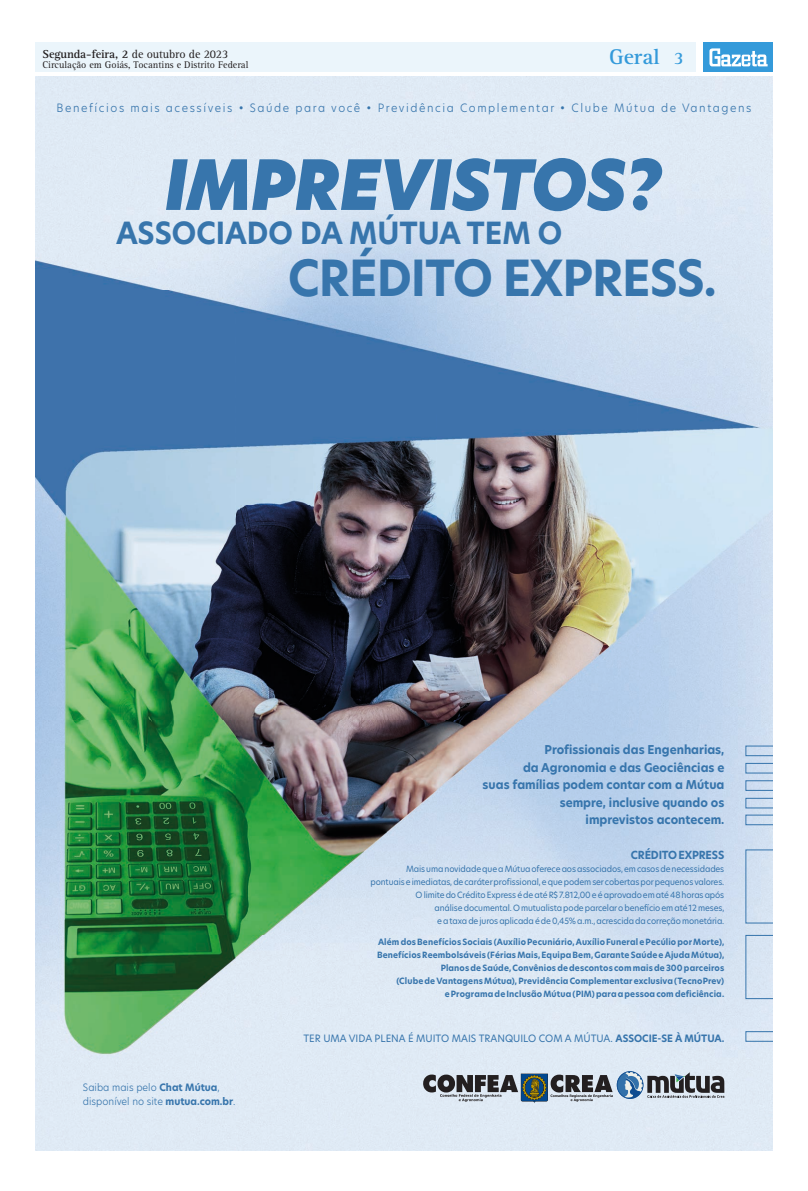
<style>
.page{position:relative;width:808px;height:1191px;background:#fff}
.page>*{position:absolute;margin:0;border:0;box-sizing:border-box;transform-origin:0 0}
.t1{font:italic 67.8px "New Hero Super";letter-spacing:-.01em;color:#3775ac;scale:.96 1}
.t2{font:700 48.8px "New Hero";letter-spacing:-.02em;color:#3775ac;scale:.96 1}
.t3{font:700 29.9px "New Hero";color:#3775ac;scale:.96 1}
.t4{font:700 22px "Rotis Serif";color:#349ada}
.t5{font:700 12px/17.5px "New Hero";color:#3775ac;text-align:right;scale:.96 1}
.t6{font:700 12px "Rotis Serif";letter-spacing:-.01em;color:#231f20}
.t7{font:300 11.3px "New Hero";letter-spacing:.145em;color:#3775ac;scale:.96 1}
.t8{font:700 11px "New Hero";letter-spacing:-.015em;color:#3775ac;scale:.96 1}
.t9{font:10px "New Hero";color:#3775ac;scale:.96 1}
.t10{font:300 10px/14px "New Hero";color:#3775ac;scale:.96 1}
.t11{font:10px "Rotis Serif";color:#231f20}
.t12{font:8.5px/13px "New Hero";letter-spacing:-.015em;color:#3775ac;text-align:right;scale:.96 1}
.t13{font:700 8.5px/13px "New Hero";letter-spacing:.015em;color:#3775ac;text-align:right;scale:.96 1}
.s1{font-weight:400}
.s2{font-size:18px}
.s3{font-weight:700}
</style>
<div class="page">
<div style="left:35px;top:43px;width:661px;height:29px;background:#ebf5fb"></div>
<div style="left:703px;top:43px;width:69px;height:29px;background:#349ada"></div>
<svg style="left:709px;top:48px;width:59px;height:18px"></svg>
<img style="left:35px;top:76px;width:737px;height:1074px">
<svg style="left:423px;top:1071px;width:301px;height:32px;background:#8e98a1"></svg>
<svg style="left:746px;top:746px;width:26px;height:10px"></svg>
<svg style="left:746px;top:763px;width:26px;height:10px"></svg>
<svg style="left:746px;top:780px;width:26px;height:10px"></svg>
<svg style="left:746px;top:1031px;width:26px;height:10px"></svg>
<svg style="left:746px;top:849px;width:26px;height:74px;background:#ceddef"></svg>
<svg style="left:746px;top:798px;width:26px;height:10px"></svg>
<div style="left:746px;top:935px;width:26px;height:63px;background:#d8e5f3"></div>
<svg style="left:746px;top:815px;width:26px;height:10px"></svg>
<h3 class="t6" style="left:43px;top:47px;width:187px">Segunda-feira, 2 <span class="s1">de outubro de 2023</span></h3>
<p class="t11" style="left:43px;top:59px;width:207px">Circulação em Goiás, Tocantins e Distrito Federal</p>
<h3 class="t4" style="left:609px;top:44px;width:76px">Geral <span class="s2">3</span></h3>
<h3 class="t7" style="left:57px;top:100px;width:725px">Benefícios mais acessíveis • Saúde para você • Previdência Complementar • Clube Mútua de Vantagens</h3>
<h1 class="t1" style="left:165px;top:138px;width:519px">IMPREVISTOS?</h1>
<h3 class="t3" style="left:116px;top:213px;width:466px">ASSOCIADO DA MÚTUA TEM O</h3>
<h2 class="t2" style="left:288px;top:245px;width:448px">CRÉDITO EXPRESS.</h2>
<h3 class="t5" style="left:483px;top:741px;width:253px">Profissionais das Engenharias,<br>da Agronomia e das Geociências e<br>suas famílias podem contar com a Mútua sempre, inclusive quando os<br>imprevistos acontecem.</h3>
<p class="t8" style="left:631px;top:847px;width:99px">CRÉDITO EXPRESS</p>
<p class="t12" style="left:370px;top:862px;width:370px">Mais uma novidade que a Mútua oferece aos associados, em casos de necessidades pontuais e imediatas, de caráter profissional, e que podem ser cobertas por pequenos valores.<br>O limite do Crédito Express é de até R$ 7.812,00 e é aprovado em até 48 horas após<br>análise documental. O mutualista pode parcelar o benefício em até 12 meses,<br>e a taxa de juros aplicada é de 0,45% a.m., acrescida da correção monetária.</p>
<p class="t13" style="left:377px;top:935px;width:363px">Além dos Benefícios Sociais (Auxílio Pecuniário, Auxílio Funeral e Pecúlio por Morte), Benefícios Reembolsáveis (Férias Mais, Equipa Bem, Garante Saúde e Ajuda Mútua), Planos de Saúde, Convênios de descontos com mais de 300 parceiros<br>(Clube de Vantagens Mútua), Previdência Complementar exclusiva (TecnoPrev)<br>e Programa de Inclusão Mútua (PIM) para a pessoa com deficiência.</p>
<p class="t10" style="left:83px;top:1079px;width:160px">Saiba mais pelo <span class="s3">Chat Mútua</span>, disponível no site <span class="s3">mutua.com.br</span>.</p>
<p class="t9" style="left:303px;top:1031px;width:440px">TER UMA VIDA PLENA É MUITO MAIS TRANQUILO COM A MÚTUA. <span class="s3">ASSOCIE-SE À MÚTUA.</span></p>
</div>
